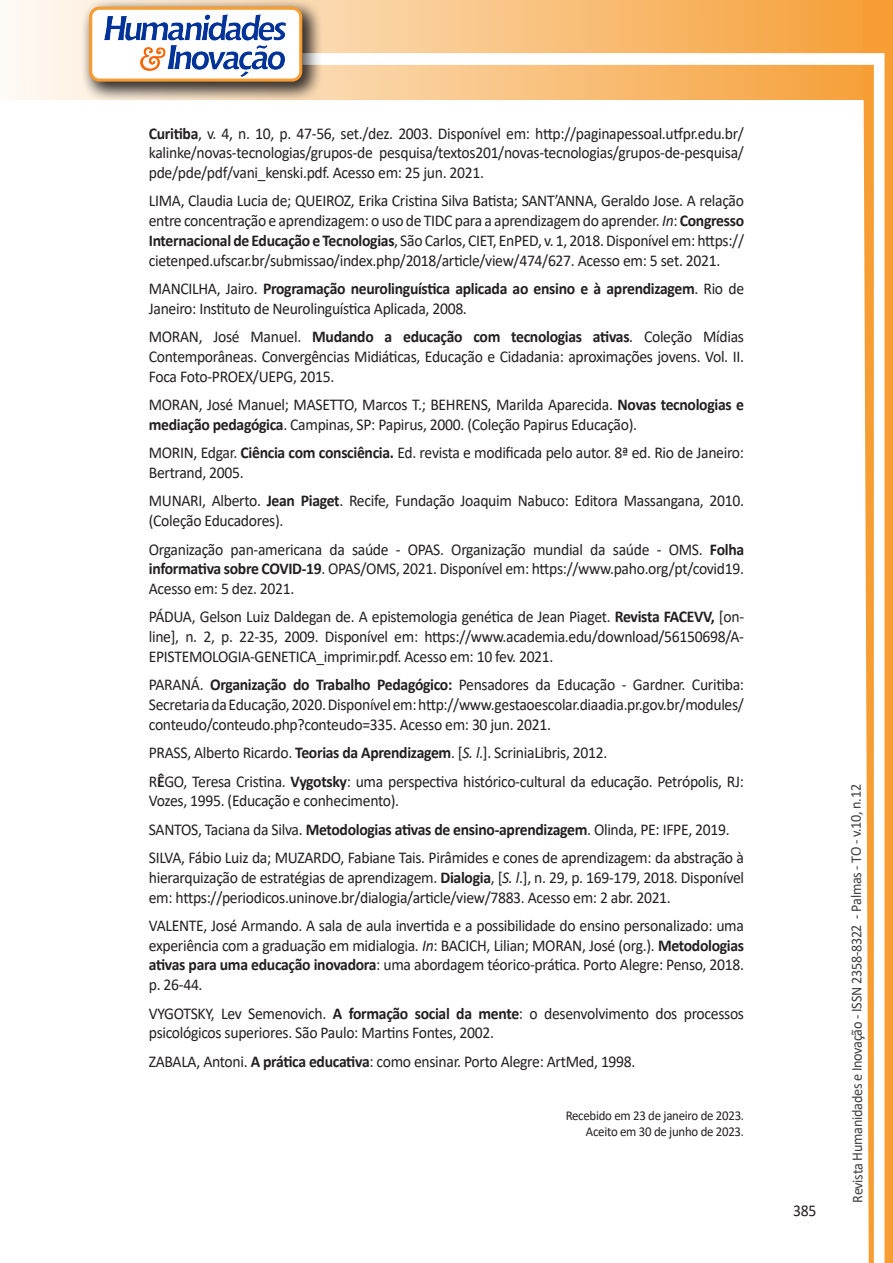
<style>
.page{position:relative;width:893px;height:1263px;background:#fff}
.page>*{position:absolute;margin:0;border:0;box-sizing:border-box;transform-origin:0 0}
.texto{font:16.5px/19.8px "Calibri";letter-spacing:-.02em;color:#231f20;text-align:justify;scale:.95 1}
.t1{font:15px "Calibri";letter-spacing:-.025em;color:#3e3e3f;scale:.95 1}
.texto-2{font:13.5px "Calibri";letter-spacing:-.02em;color:#231f20;scale:.95 1}
.s1{font-weight:700}
.s2{font-style:italic}
</style>
<div class="page">
<svg style="left:5px;top:0;width:858px;height:100px;background:#f9c484"></svg>
<div style="left:302px;top:53px;width:582px;height:12px;background:#fff;border:2px solid #fff"></div>
<svg style="left:863px;top:0;width:30px;height:1263px"></svg>
<div style="left:81px;top:0;width:241px;height:102px;background:#231f20;opacity:.75"></div>
<div style="left:91px;top:8px;width:210px;height:72px;background:#fff;border-radius:9px"></div>
<img style="left:104px;top:14px;width:181px;height:62px">
<div style="left:89px;top:7px;width:213px;height:75px;border:3px solid #f69e34;border-radius:9px"></div>
<p class="texto" style="left:149px;top:123px;width:628px"><span class="s1">Curitiba</span>, v. 4, n. 10, p. 47-56, set./dez. 2003. Disponível em: http://paginapessoal.utfpr.edu.br/ kalinke/novas-tecnologias/grupos-de pesquisa/textos201/novas-tecnologias/grupos-de-pesquisa/ pde/pde/pdf/vani_kenski.pdf. Acesso em: 25 jun. 2021.</p>
<p class="texto" style="left:149px;top:191px;width:628px">LIMA, Claudia Lucia de; QUEIROZ, Erika Cristina Silva Batista; SANT’ANNA, Geraldo Jose. A relação entre concentração e aprendizagem: o uso de TIDC para a aprendizagem do aprender. <span class="s2">In</span>: <span class="s1">Congresso Internacional de Educação e Tecnologias</span>, São Carlos, CIET, EnPED, v. 1, 2018. Disponível em: https:// cietenped.ufscar.br/submissao/index.php/2018/article/view/474/627. Acesso em: 5 set. 2021.</p>
<p class="texto" style="left:149px;top:278px;width:628px">MANCILHA, Jairo. <span class="s1">Programação neurolinguística aplicada ao ensino e à aprendizagem</span>. Rio de<br>Janeiro: Instituto de Neurolinguística Aplicada, 2008.</p>
<p class="texto" style="left:149px;top:326px;width:628px">MORAN, José Manuel. <span class="s1">Mudando a educação com tecnologias ativas</span>. Coleção Mídias Contemporâneas. Convergências Midiáticas, Educação e Cidadania: aproximações jovens. Vol. II.<br>Foca Foto-PROEX/UEPG, 2015.</p>
<p class="texto" style="left:149px;top:394px;width:628px">MORAN, José Manuel; MASETTO, Marcos T.; BEHRENS, Marilda Aparecida. <span class="s1">Novas tecnologias e mediação pedagógica</span>. Campinas, SP: Papirus, 2000. (Coleção Papirus Educação).</p>
<p class="texto" style="left:149px;top:442px;width:628px">MORIN, Edgar. <span class="s1">Ciência com consciência.</span> Ed. revista e modificada pelo autor. 8ª ed. Rio de Janeiro:<br>Bertrand, 2005.</p>
<p class="texto" style="left:149px;top:491px;width:628px">MUNARI, Alberto. <span class="s1">Jean Piaget</span>. Recife, Fundação Joaquim Nabuco: Editora Massangana, 2010. (Coleção Educadores).</p>
<p class="texto" style="left:149px;top:539px;width:628px">Organização pan-americana da saúde - OPAS. Organização mundial da saúde - OMS. <span class="s1">Folha informativa sobre COVID-19</span>. OPAS/OMS, 2021. Disponível em: https://www.paho.org/pt/covid19.<br>Acesso em: 5 dez. 2021.</p>
<p class="texto" style="left:149px;top:607px;width:628px">PÁDUA, Gelson Luiz Daldegan de. A epistemologia genética de Jean Piaget. <span class="s1">Revista FACEVV,</span> [on&shy;line], n. 2, p. 22-35, 2009. Disponível em: https://www.academia.edu/download/56150698/A-EPISTEMOLOGIA-GENETICA_imprimir.pdf. Acesso em: 10 fev. 2021.</p>
<p class="texto" style="left:149px;top:674px;width:628px">PARANÁ. <span class="s1">Organização do Trabalho Pedagógico:</span> Pensadores da Educação - Gardner. Curitiba:<br>Secretaria da Educação, 2020. Disponível em: http://www.gestaoescolar.diaadia.pr.gov.br/modules/ conteudo/conteudo.php?conteudo=335. Acesso em: 30 jun. 2021.</p>
<p class="texto" style="left:149px;top:742px;width:484px">PRASS, Alberto Ricardo. <span class="s1">Teorias da Aprendizagem</span>. [<span class="s2">S. l</span>.]. ScriniaLibris, 2012.</p>
<p class="texto" style="left:149px;top:771px;width:628px">R<span class="s1">Ê</span>GO, Teresa Cristina. <span class="s1">Vygotsky</span>: uma perspectiva histórico-cultural da educação. Petrópolis, RJ:<br>Vozes, 1995. (Educação e conhecimento).</p>
<p class="texto" style="left:149px;top:819px;width:613px">SANTOS, Taciana da Silva. <span class="s1">Metodologias ativas de ensino-aprendizagem</span>. Olinda, PE: IFPE, 2019.</p>
<p class="texto" style="left:149px;top:847px;width:628px">SILVA, Fábio Luiz da; MUZARDO, Fabiane Tais. Pirâmides e cones de aprendizagem: da abstração à hierarquização de estratégias de aprendizagem. <span class="s1">Dialogia</span>, [<span class="s2">S. l</span>.], n. 29, p. 169-179, 2018. Disponível em: https://periodicos.uninove.br/dialogia/article/view/7883. Acesso em: 2 abr. 2021.</p>
<p class="texto" style="left:149px;top:915px;width:628px">VALENTE, José Armando. A sala de aula invertida e a possibilidade do ensino personalizado: uma experiência com a graduação em midialogia. <span class="s2">In</span>: BACICH, Lilian; MORAN, José (org.). <span class="s1">Metodologias ativas para uma educação inovadora</span>: uma abordagem téorico-prática. Porto Alegre: Penso, 2018. p. 26-44.</p>
<p class="texto" style="left:149px;top:1003px;width:628px">VYGOTSKY, Lev Semenovich. <span class="s1">A formação social da mente</span>: o desenvolvimento dos processos psicológicos superiores. São Paulo: Martins Fontes, 2002.</p>
<p class="texto" style="left:149px;top:1051px;width:514px">ZABALA, Antoni. <span class="s1">A prática educativa</span>: como ensinar. Porto Alegre: ArtMed, 1998.</p>
<p class="texto-2" style="left:566px;top:1106px;width:189px">Recebido em 23 de janeiro de 2023.</p>
<p class="texto-2" style="left:586px;top:1122px;width:168px">Aceito em 30 de junho de 2023.</p>
<p class="texto" style="left:793px;top:1200px;width:26px">385</p>
<p class="t1" style="left:846px;top:1203px;width:442px;rotate:-90deg">Revista Humanidades e Inovação - ISSN 2358-8322 - Palmas - TO - v.10, n.12</p>
</div>
